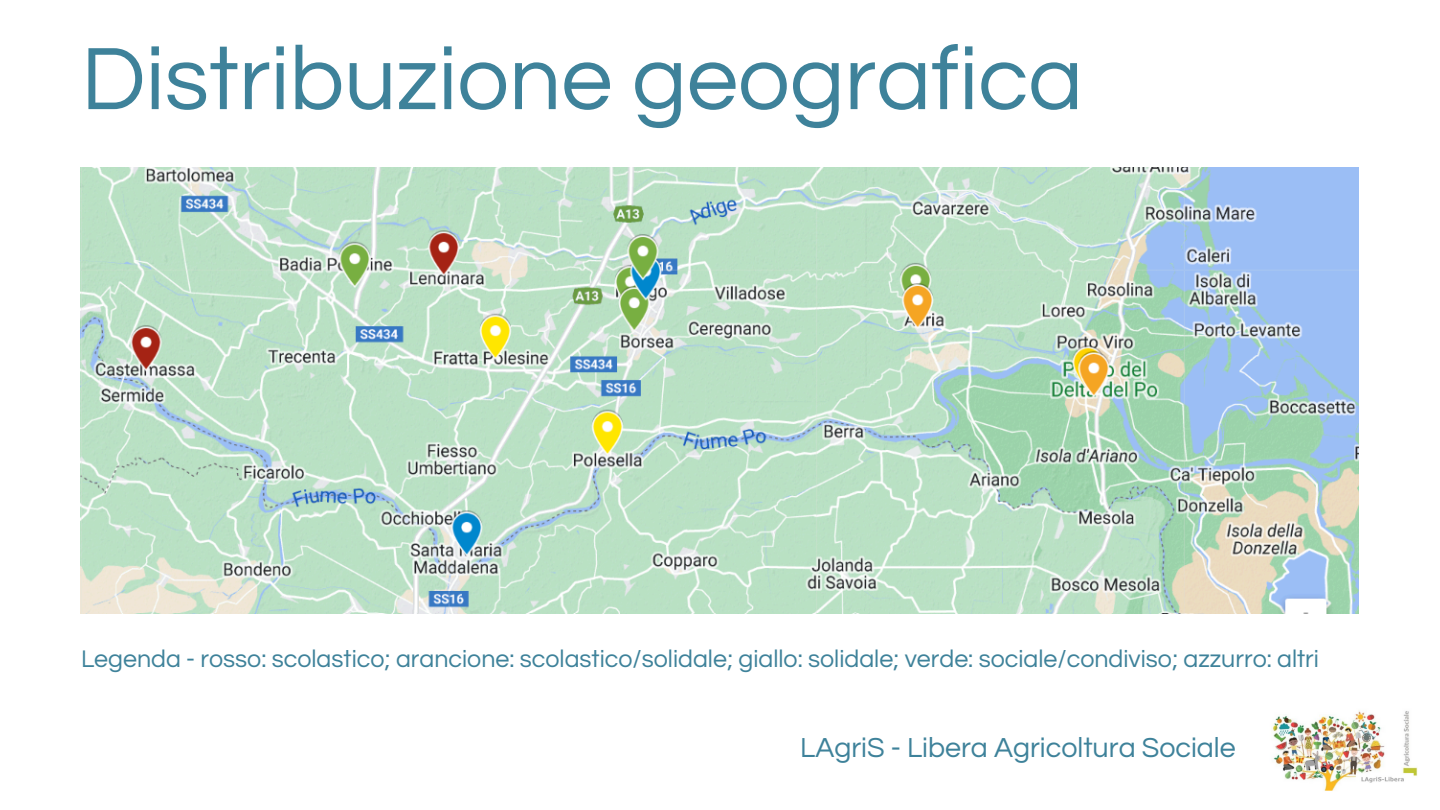
<style>
.page{position:relative;width:1440px;height:810px;background:#fff}
.page>*{position:absolute;margin:0;border:0;box-sizing:border-box;transform-origin:0 0}
.t1{font:92px "Questrial";color:#3e829a}
.t2{font:28.6px "Questrial";color:#3e829a}
.t3{font:25px "Questrial";color:#3e829a}
</style>
<div class="page">
<img style="left:1272px;top:710px;width:146px;height:81px">
<img style="left:80px;top:168px;width:1278px;height:445px">
<p class="t1" style="left:81px;top:34px;width:1003px">Distribuzione geografica</p>
<p class="t3" style="left:81px;top:647px;width:1240px">Legenda - rosso: scolastico; arancione: scolastico/solidale; giallo: solidale; verde: sociale/condiviso; azzurro: altri</p>
<h2 class="t2" style="left:800px;top:734px;width:437px">LAgriS - Libera Agricoltura Sociale</h2>
</div>
